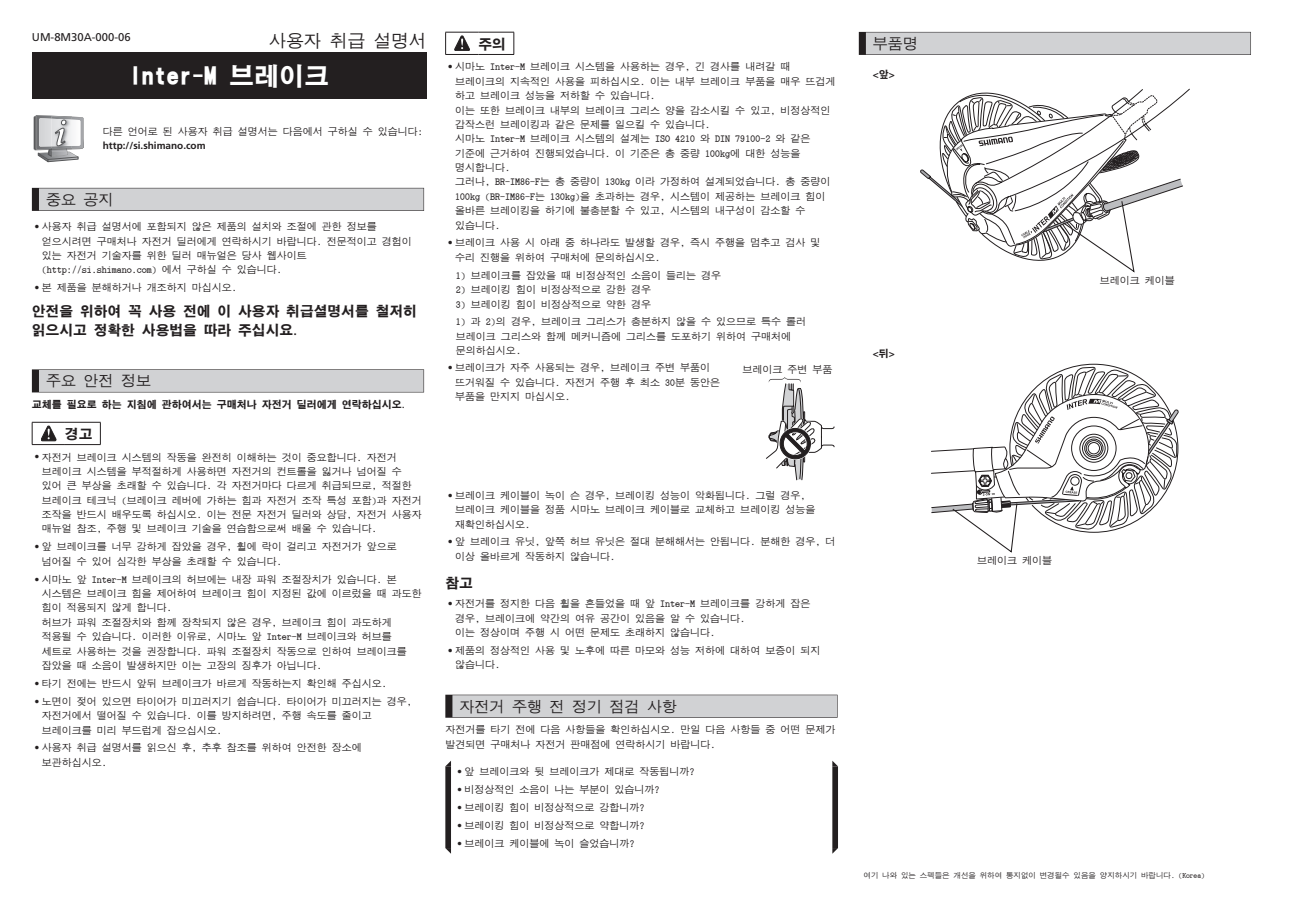
<style>
.page{position:relative;width:1290px;height:911px;background:#fff}
.page>*{position:absolute;margin:0;border:0;box-sizing:border-box;transform-origin:0 0}
.t1{font:25px "KS Gothic XB HM";color:#fff}
.t2{font:17.5px "Gothic RF HM";color:#231f20}
.t3{font:15px "Gothic RF HM";color:#231f20}
.t4{font:13.75px/18.8px "KS Gothic XB HM";color:#231f20}
.t5{font:11.25px "Frutiger LT Pro";color:#231f20}
.t6{font:10px/14.4px "Gothic RF HM";color:#231f20}
.t7{font:10px "KS Gothic XB HM";color:#231f20}
.t8{font:700 10px "Frutiger LT Pro";color:#231f20}
.t9{font:7.5px "Gothic RF HM";color:#231f20}
.s1{font-family:"Frutiger LT Pro";font-weight:700}
.s2{font-family:"Frutiger LT Pro";font-weight:300}
.s3{font-family:"KS Gothic XB HM";font-weight:400}
</style>
<div class="page">
<div style="left:32px;top:188px;width:392px;height:23px;background:#231f20"></div>
<div style="left:39px;top:188px;width:384px;height:22px;background:#d1d2d4"></div>
<div style="left:32px;top:369px;width:392px;height:23px;background:#231f20"></div>
<div style="left:39px;top:370px;width:384px;height:22px;background:#d1d2d4"></div>
<div style="left:32px;top:53px;width:394px;height:46px;background:#231f20"></div>
<svg style="left:34px;top:115px;width:50px;height:47px"></svg>
<hr style="left:32px;top:422px;width:33px;height:1px;background:#231f20">
<svg style="left:32px;top:422px;width:1px;height:22px"></svg>
<hr style="left:65px;top:422px;width:36px;height:1px;background:#231f20">
<svg style="left:100px;top:422px;width:1px;height:22px"></svg>
<hr style="left:32px;top:444px;width:33px;height:1px;background:#231f20">
<hr style="left:65px;top:444px;width:36px;height:1px;background:#231f20">
<svg style="left:41px;top:426px;width:15px;height:15px"></svg>
<div style="left:445px;top:694px;width:392px;height:23px;background:#231f20"></div>
<div style="left:452px;top:695px;width:385px;height:22px;background:#d1d2d4"></div>
<hr style="left:445px;top:32px;width:33px;height:1px;background:#231f20">
<svg style="left:445px;top:32px;width:1px;height:22px"></svg>
<hr style="left:478px;top:32px;width:36px;height:1px;background:#231f20">
<svg style="left:513px;top:32px;width:1px;height:22px"></svg>
<hr style="left:445px;top:54px;width:33px;height:1px;background:#231f20">
<hr style="left:478px;top:54px;width:36px;height:1px;background:#231f20">
<svg style="left:454px;top:36px;width:16px;height:15px"></svg>
<svg style="left:766px;top:377px;width:69px;height:103px"></svg>
<svg style="left:445px;top:760px;width:393px;height:93px"></svg>
<svg style="left:859px;top:32px;width:392px;height:23px"></svg>
<div style="left:866px;top:32px;width:384px;height:22px;background:#d1d2d4"></div>
<svg style="left:920px;top:88px;width:270px;height:185px"></svg>
<svg style="left:931px;top:363px;width:248px;height:190px"></svg>
<p class="t5" style="left:32px;top:31px;width:100px">UM-8M30A-000-06</p>
<p class="t2" style="left:269px;top:32px;width:159px">사용자 취급 설명서</p>
<p class="t1" style="left:129px;top:63px;width:201px">Inter-M 브레이크</p>
<p class="t6" style="left:103px;top:124px;width:322px">다른 언어로 된 사용자 취급 설명서는 다음에서 구하실 수 있습니다: <span class="s1">http://si.shimano.com</span></p>
<p class="t3" style="left:46px;top:192px;width:69px">중요 공지</p>
<p class="t6" style="left:42px;top:220px;width:372px;text-indent:-7px"><span class="s2">•</span> 사용자 취급 설명서에 포함되지 않은 제품의 설치와 조절에 관한 정보를 얻으시려면 구매처나 자전거 딜러에게 연락하시기 바랍니다. 전문적이고 경험이 있는 자전거 기술자를 위한 딜러 매뉴얼은 당사 웹사이트 (http://si.shimano.com) 에서 구하실 수 있습니다.</p>
<p class="t6" style="left:34px;top:281px;width:204px"><span class="s2">•</span> 본 제품을 분해하거나 개조하지 마십시오.</p>
<p class="t4" style="left:32px;top:302px;width:387px">안전을 위하여 꼭 사용 전에 이 사용자 취급셜명서를 철저히 읽으시고 정확한 사용법을 따라 주십시요.</p>
<p class="t3" style="left:46px;top:373px;width:107px">주요 안전 정보</p>
<p class="t7" style="left:32px;top:399px;width:377px">교체를 필요로 하는 지침에 관하여서는 구매처나 자전거 딜러에게 연락하십시오.</p>
<p class="t4" style="left:65px;top:425px;width:29px">경고</p>
<p class="t6" style="left:42px;top:450px;width:382px;text-indent:-7px"><span class="s2">•</span> 자전거 브레이크 시스템의 작동을 완전히 이해하는 것이 중요합니다. 자전거 브레이크 시스템을 부적절하게 사용하면 자전거의 컨트롤을 잃거나 넘어질 수 있어 큰 부상을 초래할 수 있습니다. 각 자전거마다 다르게 취급되므로, 적절한 브레이크 테크닉 (브레이크 레버에 가하는 힘과 자전거 조작 특성 포함)과 자전거 조작을 반드시 배우도록 하십시오. 이는 전문 자전거 딜러와 상담, 자전거 사용자 매뉴얼 참조, 주행 및 브레이크 기술을 연습함으로써 배울 수 있습니다.</p>
<p class="t6" style="left:42px;top:540px;width:357px;text-indent:-7px"><span class="s2">•</span> 앞 브레이크를 너무 강하게 잡았을 경우, 휠에 락이 걸리고 자전거가 앞으로 넘어질 수 있어 심각한 부상을 초래할 수 있습니다.</p>
<p class="t6" style="left:42px;top:572px;width:382px;text-indent:-7px"><span class="s2">•</span> 시마노 앞 Inter-M 브레이크의 허브에는 내장 파워 조절장치가 있습니다. 본 시스템은 브레이크 힘을 제어하여 브레이크 힘이 지정된 값에 이르렀을 때 과도한 힘이 적용되지 않게 합니다.<br>허브가 파워 조절장치와 함께 장착되지 않은 경우, 브레이크 힘이 과도하게 적용될 수 있습니다. 이러한 이유로, 시마노 앞 Inter-M 브레이크와 허브를 세트로 사용하는 것을 권장합니다. 파워 조절장치 작동으로 인하여 브레이크를 잡았을 때 소음이 발생하지만 이는 고장의 징후가 아닙니다.</p>
<p class="t6" style="left:34px;top:676px;width:354px"><span class="s2">•</span> 타기 전에는 반드시 앞뒤 브레이크가 바르게 작동하는지 확인해 주십시오.</p>
<p class="t6" style="left:42px;top:694px;width:372px;text-indent:-7px"><span class="s2">•</span> 노면이 젖어 있으면 타이어가 미끄러지기 쉽습니다. 타이어가 미끄러지는 경우, 자전거에서 떨어질 수 있습니다. 이를 방지하려면, 주행 속도를 줄이고 브레이크를 미리 부드럽게 잡으십시오.</p>
<p class="t6" style="left:42px;top:741px;width:322px;text-indent:-7px"><span class="s2">•</span> 사용자 취급 설명서를 읽으신 후, 추후 참조를 위하여 안전한 장소에 보관하십시오.</p>
<p class="t4" style="left:478px;top:35px;width:29px">주의</p>
<p class="t6" style="left:455px;top:60px;width:381px;text-indent:-7px"><span class="s2">•</span> 시마노 Inter-M 브레이크 시스템을 사용하는 경우, 긴 경사를 내려갈 때 브레이크의 지속적인 사용을 피하십시오. 이는 내부 브레이크 부품을 매우 뜨겁게 하고 브레이크 성능을 저하할 수 있습니다.<br>이는 또한 브레이크 내부의 브레이크 그리스 양을 감소시킬 수 있고, 비정상적인 갑작스런 브레이킹과 같은 문제를 일으킬 수 있습니다.<br>시마노 Inter-M 브레이크 시스템의 설계는 ISO 4210 와 DIN 79100-2 와 같은 기준에 근거하여 진행되었습니다. 이 기준은 총 중량 100kg에 대한 성능을 명시합니다.<br>그러나, BR-IM86-F는 총 중량이 130kg 이라 가정하여 설계되었습니다. 총 중량이 100kg (BR-IM86-F는 130kg)을 초과하는 경우, 시스템이 제공하는 브레이크 힘이 올바른 브레이킹을 하기에 불충분할 수 있고, 시스템의 내구성이 감소할 수 있습니다.</p>
<p class="t6" style="left:455px;top:236px;width:366px;text-indent:-7px"><span class="s2">•</span> 브레이크 사용 시 아래 중 하나라도 발생할 경우, 즉시 주행을 멈추고 검사 및 수리 진행을 위하여 구매처에 문의하십시오.</p>
<p class="t6" style="left:456px;top:268px;width:266px">1) 브레이크를 잡았을 때 비정상적인 소음이 들리는 경우</p>
<p class="t6" style="left:456px;top:283px;width:196px">2) 브레이킹 힘이 비정상적으로 강한 경우</p>
<p class="t6" style="left:456px;top:297px;width:196px">3) 브레이킹 힘이 비정상적으로 약한 경우</p>
<p class="t6" style="left:456px;top:315px;width:351px">1) 과 2)의 경우, 브레이크 그리스가 충분하지 않을 수 있으므로 특수 롤러 브레이크 그리스와 함께 메커니즘에 그리스를 도포하기 위하여 구매처에 문의하십시오.</p>
<p class="t6" style="left:455px;top:361px;width:266px;text-indent:-7px"><span class="s2">•</span> 브레이크가 자주 사용되는 경우, 브레이크 주변 부품이 뜨거워질 수 있습니다. 자전거 주행 후 최소 30분 동안은 부품을 만지지 마십시오.</p>
<p class="t6" style="left:742px;top:362px;width:91px">브레이크 주변 부품</p>
<p class="t6" style="left:455px;top:488px;width:361px;text-indent:-7px"><span class="s2">•</span> 브레이크 케이블이 녹이 슨 경우, 브레이킹 성능이 악화됩니다. 그럴 경우, 브레이크 케이블을 정품 시마노 브레이크 케이블로 교체하고 브레이킹 성능을 재확인하십시오.</p>
<p class="t6" style="left:455px;top:535px;width:381px;text-indent:-7px"><span class="s2">•</span> 앞 브레이크 유닛, 앞쪽 허브 유닛은 절대 분해해서는 안됩니다. 분해한 경우, 더 이상 올바르게 작동하지 않습니다.</p>
<p class="t4" style="left:445px;top:574px;width:29px">참고</p>
<p class="t6" style="left:455px;top:596px;width:356px;text-indent:-7px"><span class="s2">•</span> 자전거를 정지한 다음 휠을 흔들었을 때 앞 Inter-M 브레이크를 강하게 잡은 경우, 브레이크에 약간의 여유 공간이 있음을 알 수 있습니다.<br>이는 정상이며 주행 시 어떤 문제도 초래하지 않습니다.</p>
<p class="t6" style="left:455px;top:643px;width:366px;text-indent:-7px"><span class="s2">•</span> 제품의 정상적인 사용 및 노후에 따른 마모와 성능 저하에 대하여 보증이 되지 않습니다.</p>
<p class="t3" style="left:459px;top:699px;width:219px">자전거 주행 전 정기 점검 사항</p>
<p class="t6" style="left:445px;top:723px;width:391px">자전거를 타기 전에 다음 사항들을 확인하십시오. 만일 다음 사항들 중 어떤 문제가 발견되면 구매처나 자전거 판매점에 연락하시기 바랍니다.</p>
<p class="t6" style="left:457px;top:764px;width:239px"><span class="s2">•</span> 앞 브레이크와 뒷 브레이크가 제대로 작동됩니까?</p>
<p class="t6" style="left:457px;top:782px;width:204px"><span class="s2">•</span> 비정상적인 소음이 나는 부분이 있습니까?</p>
<p class="t6" style="left:457px;top:800px;width:189px"><span class="s2">•</span> 브레이킹 힘이 비정상적으로 강합니까?</p>
<p class="t6" style="left:457px;top:818px;width:189px"><span class="s2">•</span> 브레이킹 힘이 비정상적으로 약합니까?</p>
<p class="t6" style="left:457px;top:836px;width:179px"><span class="s2">•</span> 브레이크 케이블에 녹이 슬었습니까?</p>
<p class="t3" style="left:873px;top:36px;width:46px">부품명</p>
<p class="t8" style="left:873px;top:68px;width:23px">&lt;<span class="s3">앞</span>&gt;</p>
<p class="t8" style="left:873px;top:347px;width:23px">&lt;<span class="s3">뒤</span>&gt;</p>
<p class="t6" style="left:1100px;top:273px;width:76px">브레이크 케이블</p>
<p class="t6" style="left:977px;top:554px;width:76px">브레이크 케이블</p>
<p class="t9" style="left:863px;top:871px;width:343px">여기 나와 있는 스펙들은 개선을 위하여 통지없이 변경될수 있음을 양지하시기 바랍니다. (Korea)</p>
</div>
